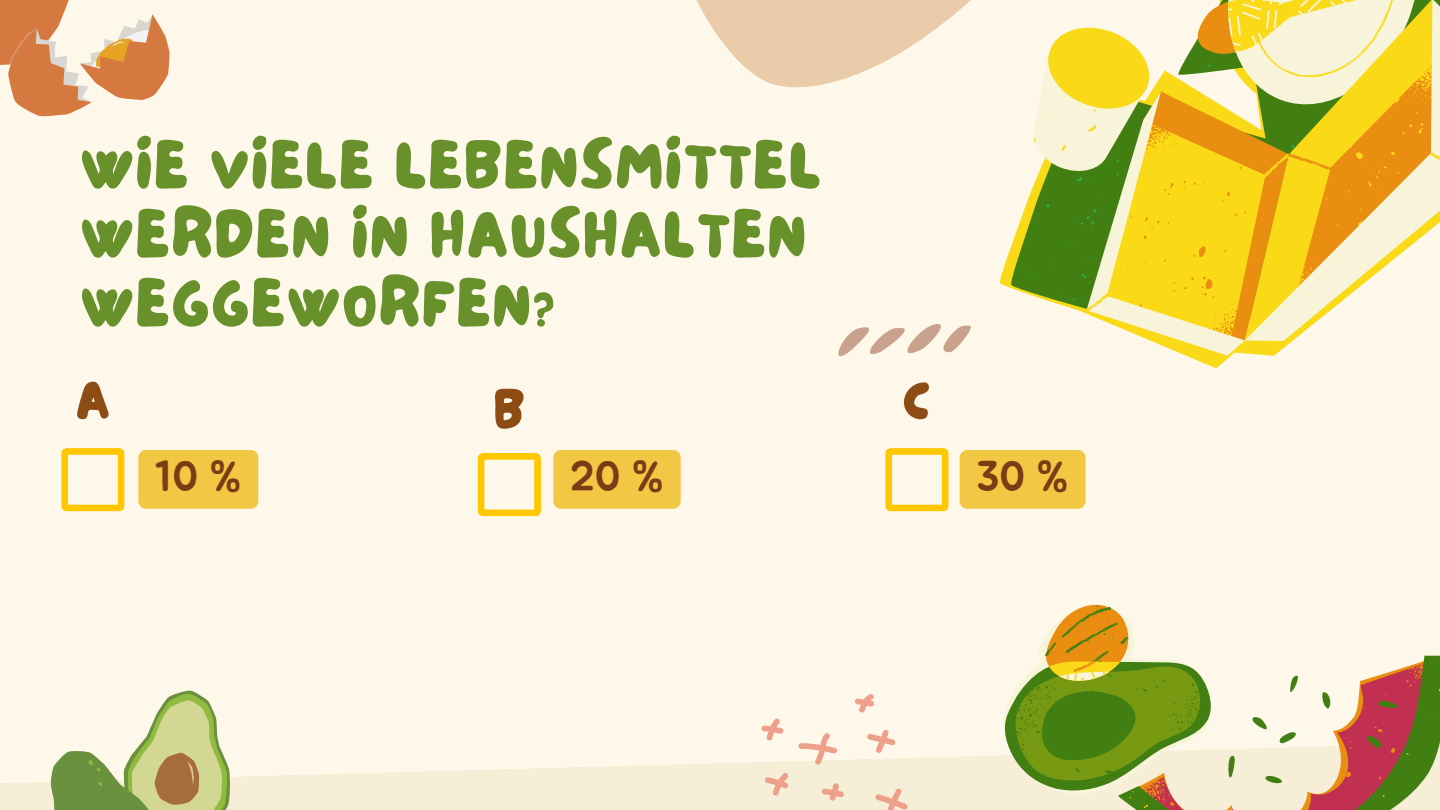
<style>
.page{position:relative;width:1440px;height:810px;background:#fdf8e9}
.page>*{position:absolute;margin:0;border:0;box-sizing:border-box;transform-origin:0 0}
.t1{font:68.1px/69px "NF Lepetitcochon Regular";letter-spacing:.04em;color:#68902b}
.t2{font:56px "NF Lepetitcochon Regular";color:#8c4c14}
.t3{font:42px "Jua";color:#7b3c15}
</style>
<div class="page">
<svg style="left:1012px;top:0;width:428px;height:313px"></svg>
<svg style="left:1085px;top:57px;width:355px;height:311px"></svg>
<svg style="left:0;top:756px;width:977px;height:54px;fill:#f6eed6"></svg>
<svg style="left:980px;top:756px;width:13px;height:54px"></svg>
<svg style="left:1405px;top:655px;width:35px;height:155px;background:#848e4b"></svg>
<svg style="left:993px;top:604px;width:412px;height:206px"></svg>
<svg style="left:0;top:0;width:170px;height:117px"></svg>
<svg style="left:50px;top:691px;width:180px;height:119px"></svg>
<svg style="left:696px;top:0;width:368px;height:150px"></svg>
<svg style="left:838px;top:324px;width:133px;height:33px"></svg>
<svg style="left:873px;top:787px;width:36px;height:23px"></svg>
<svg style="left:867px;top:729px;width:29px;height:24px"></svg>
<svg style="left:855px;top:694px;width:19px;height:19px"></svg>
<svg style="left:760px;top:718px;width:85px;height:86px"></svg>
<svg style="left:61px;top:448px;width:64px;height:63px"></svg>
<div style="left:138px;top:450px;width:120px;height:59px;background:#f1c744"></div>
<div style="left:553px;top:450px;width:128px;height:59px;background:#f1c744"></div>
<div style="left:960px;top:450px;width:126px;height:59px;background:#f1c744"></div>
<svg style="left:478px;top:453px;width:63px;height:63px"></svg>
<svg style="left:885px;top:448px;width:64px;height:63px"></svg>
<p class="t1" style="left:81px;top:136px;width:741px">WIE VIELE LEBENSMITTEL<br>WERDEN IN HAUSHALTEN<br>WEGGEWORFEN?</p>
<p class="t2" style="left:76px;top:362px;width:35px">A</p>
<p class="t2" style="left:494px;top:371px;width:32px">B</p>
<p class="t2" style="left:903px;top:362px;width:28px">C</p>
<p class="t3" style="left:155px;top:458px;width:88px">10 %</p>
<p class="t3" style="left:570px;top:458px;width:95px">20 %</p>
<h1 class="t3" style="left:976px;top:458px;width:94px">30 %</h1>
</div>
